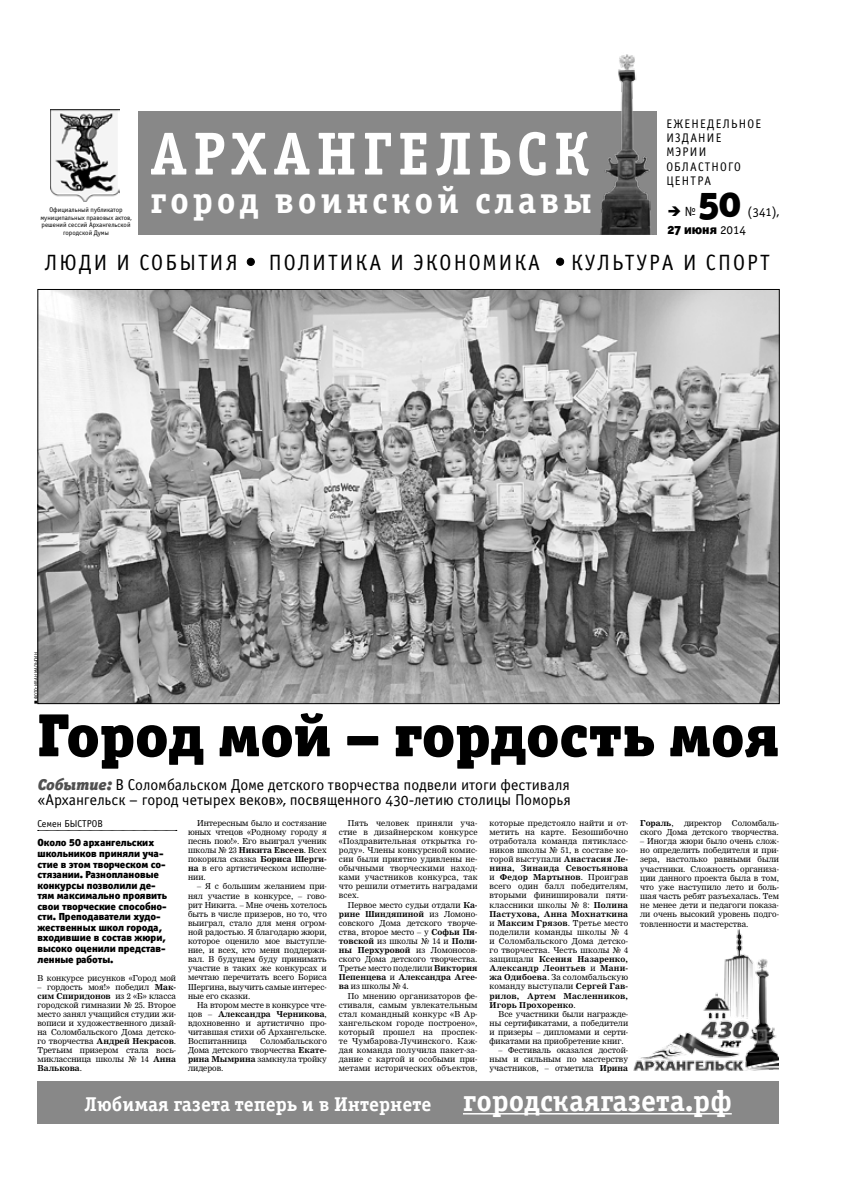
<style>
.page{position:relative;width:842px;height:1191px;background:#fff}
.page>*{position:absolute;margin:0;border:0;box-sizing:border-box;transform-origin:0 0}
.t1{font:61px "Officina Serif Black OSC";color:#000}
.t2{font:60.8px "Officina Serif Bold C";letter-spacing:.1em;color:#fff}
.t3{font:38.6px "Officina Sans Black OSC";color:#000}
.t4{font:37.7px "Officina Serif Bold C";letter-spacing:.1em;color:#fff}
.t5{font:22.2px "Officina Sans Book C";letter-spacing:.1em;color:#000}
.t6{font:20px "Officina Serif Bold C";color:#fff}
.t7{font:15.8px/15.8px "Officina Sans Book OSC";letter-spacing:-.005em;color:#000}
.t8{font:13.4px "Officina Sans Black OSC";color:#000}
.t9{font:13.4px "Officina Sans Book OSC";color:#000}
.t10{font:12.5px/14.2px "Officina Sans Book C";letter-spacing:.1em;color:#000}
.t11{font:10.3px/10.6px "Officina Sans Black C";color:#000}
.t12{font:10px "Officina Sans Book OSC";color:#000}
.t13{font:8px/9.1px "Nimrod Cyr";color:#000;text-align:justify}
.t14{font:700 8px "Nimrod Cyr";color:#000}
.t15{font:6.8px/7.8px "Officina Sans Book C";color:#000}
.t16{font:5px "Officina Sans Book OSC";color:#000}
.s1{font-family:"Officina Sans Book OSC"}
.s2{font-family:"Officina Serif Black OSC";font-style:italic;color:#515151}
.s3{font-weight:700}
.s4{font-weight:400}
.s5{font-size:30px}
</style>
<div class="page">
<div style="left:247px;top:258px;width:7px;height:7px;background:#000;border-radius:50%"></div>
<div style="left:247px;top:258px;width:7px;height:7px;border:1px solid #000;border-radius:50%"></div>
<div style="left:556px;top:258px;width:8px;height:7px;background:#000;border-radius:50%"></div>
<div style="left:556px;top:258px;width:8px;height:7px;border:1px solid #000;border-radius:50%"></div>
<div style="left:138px;top:111px;width:519px;height:123px;background:#888"></div>
<img style="left:50px;top:110px;width:69px;height:92px">
<img style="left:600px;top:54px;width:51px;height:180px">
<img style="left:40px;top:291px;width:737px;height:410px">
<svg style="left:38px;top:830px;width:139px;height:1px"></svg>
<img style="left:634px;top:929px;width:145px;height:142px">
<div style="left:37px;top:1081px;width:742px;height:42px;background:#888"></div>
<hr style="left:463px;top:1113px;width:269px;height:1px;background:#fff">
<p class="t15" style="left:49px;top:206px;width:75px">Официальный публикатор</p>
<p class="t15" style="left:40px;top:213px;width:93px">муниципальных правовых актов, решений сессий Архангельской</p>
<p class="t15" style="left:63px;top:229px;width:47px">городской Думы</p>
<h2 class="t2" style="left:150px;top:120px;width:441px">Архангельск</h2>
<h3 class="t4" style="left:150px;top:179px;width:443px">город воинской славы</h3>
<h3 class="t10" style="left:666px;top:117px;width:96px">еженедельное издание мэрии областного центра</h3>
<h3 class="t3" style="left:699px;top:179px;width:44px">50</h3>
<h3 class="t9" style="left:684px;top:205px;width:13px">№</h3>
<h3 class="t9" style="left:747px;top:205px;width:33px">(341),</h3>
<h3 class="t8" style="left:667px;top:221px;width:80px">27 июня <span class="s1">2014</span></h3>
<h3 class="t5" style="left:45px;top:250px;width:194px">люди и события</h3>
<h3 class="t5" style="left:269px;top:250px;width:273px">Политика и экономика</h3>
<h3 class="t5" style="left:571px;top:250px;width:201px">культура и сп орт</h3>
<p class="t16" style="left:33px;top:699px;width:48px;rotate:-90deg">фото: иван малыгин</p>
<h1 class="t1" style="left:38px;top:696px;width:743px">Город мой – гордость моя</h1>
<h3 class="t7" style="left:38px;top:776px;width:535px"><span class="s2">Событие:</span> В Соломбальском Доме детского творчества подвели итоги фестиваля «Архангельск – город четырех веков», посвященного 430-летию столицы Поморья</h3>
<p class="t12" style="left:37px;top:818px;width:67px">Семен БЫСТРОВ</p>
<p class="t11" style="left:37px;top:837px;width:131px">Около 50 архангельских школьников приняли уча&shy;стие в этом творческом со&shy;стязании. Разноплановые конкурсы позволили де&shy;тям максимально проявить свои творческие способно&shy;сти. Преподаватели худо&shy;жественных школ города, входившие в состав жюри, высоко оценили представ&shy;ленные работы.</p>
<p class="t13" style="left:37px;top:973px;width:140px">В конкурсе рисунков «Город мой</p>
<p class="t13" style="left:37px;top:982px;width:140px">– гордость моя!» победил <span class="s3">Мак&shy;сим Спиридонов</span> из 2 «Б» класса городской гимназии № 25. Второе место занял учащийся студии жи&shy;вописи и художественного дизай&shy;на Соломбальского Дома детско&shy;го творчества <span class="s3">Андрей Некрасов</span>.<br>Третьим призером стала вось&shy;миклассница школы № 14 <span class="s3">Анна Валькова</span>.</p>
<p class="t13" style="left:188px;top:818px;width:140px;text-indent:9px">Интересным было и состязание юных чтецов «Родному городу я песнь пою!». Его выиграл ученик школы № 23 <span class="s3">Никита Евсеев</span>. Всех покорила сказка <span class="s3">Бориса Шерги&shy;на</span> в его артистическом исполне&shy;нии.</p>
<p class="t13" style="left:188px;top:882px;width:140px;text-indent:9px">– Я с большим желанием при&shy;нял участие в конкурсе, – гово&shy;рит Никита. – Мне очень хотелось быть в числе призеров, но то, что выиграл, стало для меня огром&shy;ной радостью. Я благодарю жюри, которое оценило мое выступле&shy;ние, и всех, кто меня поддержи&shy;вал. В будущем буду принимать участие в таких же конкурсах и мечтаю перечитать всего Бориса Шергина, выучить самые интерес&shy;ные его сказки.</p>
<p class="t13" style="left:188px;top:1000px;width:140px;text-indent:9px">На втором месте в конкурсе чте&shy;цов – <span class="s3">Александра Черникова</span>, вдохновенно и артистично про&shy;читавшая стихи об Архангельске.<br>Воспитанница</p>
<p class="t13" style="left:188px;top:1036px;width:140px;text-indent:72px">Соломбальского Дома детского творчества <span class="s3">Екате&shy;рина Мымрина</span> замкнула тройку лидеров.</p>
<p class="t13" style="left:339px;top:818px;width:140px;text-indent:9px">Пять человек приняли уча&shy;стие в дизайнерском конкурсе «Поздравительная открытка го&shy;роду». Члены конкурсной комис&shy;сии были приятно удивлены не&shy;обычными творческими наход&shy;ками участников конкурса, так что решили отметить наградами всех.</p>
<p class="t13" style="left:339px;top:900px;width:140px;text-indent:9px">Первое место судьи отдали <span class="s3">Ка&shy;рине Шиндяпиной</span> из Ломоно&shy;совского Дома детского творче&shy;ства, второе место – у <span class="s3">Софьи Пя&shy;товской</span> из школы № 14 и <span class="s3">Поли&shy;ны Перхуровой</span> из Ломоносов&shy;ского Дома детского творчества.<br>Третье место поделили <span class="s3">Виктория Пепенцева</span> и <span class="s3">Александра Агее&shy;ва</span> из школы № 4.</p>
<p class="t13" style="left:339px;top:991px;width:140px;text-indent:9px">По мнению организаторов фе&shy;стиваля, самым увлекательным стал командный конкурс «В Ар&shy;хангельском городе построено», который прошел на проспек&shy;те Чумбарова-Лучинского. Каж&shy;дая команда получила пакет-за&shy;дание с картой и особыми при&shy;метами исторических объектов,</p>
<p class="t13" style="left:489px;top:818px;width:140px">которые предстояло найти и от&shy;метить на карте. Безошибочно отработала команда пятикласс&shy;ников школы № 51, в составе ко&shy;торой выступали <span class="s3">Анастасия Ле&shy;нина, Зинаида Севостьянова </span>и <span class="s3">Федор Мартынов</span>. Проиграв всего один балл победителям, вторыми финишировали пяти&shy;классники школы № 8: <span class="s3">Полина Пастухова, Анна Мохнаткина </span>и <span class="s3">Максим Грязов</span>. Третье место поделили команды школы № 4 и Соломбальского Дома детско&shy;го творчества. Честь школы № 4 защищали <span class="s3">Ксения Назаренко, Александр Леонтьев</span> и <span class="s3">Мани&shy;жа Одибоева</span>. За соломбальскую команду выступали <span class="s3">Сергей Гав&shy;рилов, Артем Масленников, Игорь Прохоренко</span>.</p>
<p class="t13" style="left:489px;top:1009px;width:140px;text-indent:9px">Все участники были награжде&shy;ны сертификатами, а победители и призеры – дипломами и серти&shy;фикатами на приобретение книг.</p>
<p class="t13" style="left:489px;top:1045px;width:140px;text-indent:9px">– Фестиваль оказался достой&shy;ным и сильным по мастерству участников, – отметила <span class="s3">Ирина</span></p>
<p class="t13" style="left:640px;top:818px;width:140px;text-align:right">Соломбаль-<br>ского Дома детского творчества.</p>
<p class="t13" style="left:640px;top:836px;width:140px">– Иногда жюри было очень слож&shy;но определить победителя и при&shy;зера, настолько равными были участники. Сложность организа&shy;ции данного проекта была в том, что уже наступило лето и боль&shy;шая часть ребят разъехалась. Тем не менее дети и педагоги показа&shy;ли очень высокий уровень подго&shy;товленности и мастерства.</p>
<p class="t14" style="left:640px;top:818px;width:35px">Гораль<span class="s4">,</span></p>
<p class="t13" style="left:684px;top:818px;width:39px">директор</p>
<h3 class="t6" style="left:85px;top:1092px;width:649px">Любимая газета теперь и в Интернете <span class="s5">городскаягазета.рф</span></h3>
</div>
